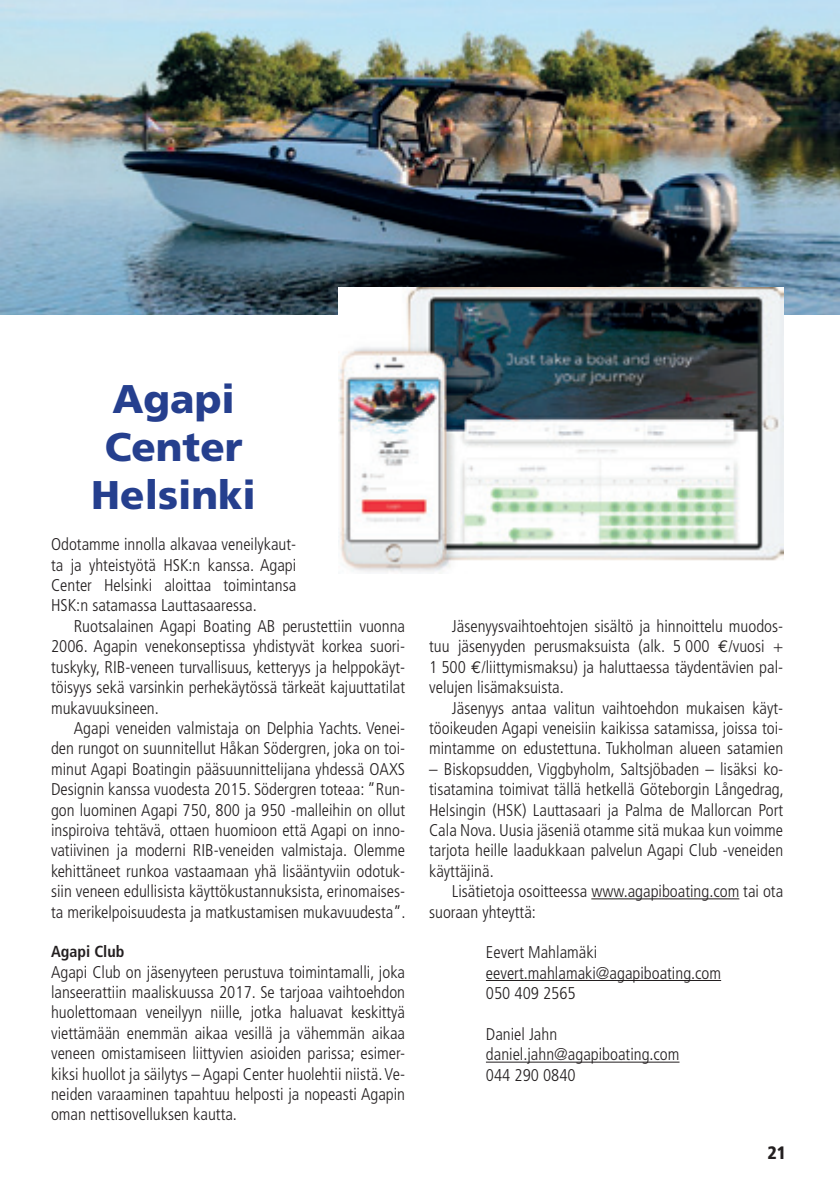
<style>
.page{position:relative;width:840px;height:1191px;background:#fff}
.page>*{position:absolute;margin:0;border:0;box-sizing:border-box;transform-origin:0 0}
.t1{font:900 40px/48px "Frutiger";color:#253f8e;text-align:center}
.t2{font:900 condensed 18px "Frutiger";color:#231f20}
.t3{font:300 condensed 17px/20.4px "Frutiger";color:#231f20;text-align:justify}
.t4{font:700 condensed 16px "Frutiger";color:#231f20}
.s1{font-family:"Euro Mono Std";font-weight:400;font-stretch:normal}
</style>
<div class="page">
<hr style="left:591px;top:898px;width:148px;height:1px;background:#231f20">
<hr style="left:485px;top:980px;width:235px;height:1px;background:#231f20">
<hr style="left:485px;top:1061px;width:194px;height:1px;background:#231f20">
<img style="left:0;top:0;width:839px;height:315px">
<img style="left:338px;top:287px;width:444px;height:286px">
<h1 class="t1" style="left:91px;top:375px;width:166px">Agapi<br>Center<br>Helsinki</h1>
<p class="t3" style="left:51px;top:534px;width:246px">Odotamme innolla alkavaa veneilykaut&shy;ta ja yhteistyötä HSK:n kanssa. Agapi Center Helsinki aloittaa toimintansa HSK:n satamassa Lauttasaaressa.</p>
<p class="t3" style="left:51px;top:616px;width:355px;text-indent:23px">Ruotsalainen Agapi Boating AB perustettiin vuonna 2006. Agapin venekonseptissa yhdistyvät korkea suori&shy;tuskyky, RIB-veneen turvallisuus, ketteryys ja helppokäyt&shy;töisyys sekä varsinkin perhekäytössä tärkeät kajuuttatilat mukavuuksineen.</p>
<p class="t3" style="left:51px;top:718px;width:356px;text-indent:23px">Agapi veneiden valmistaja on Delphia Yachts. Venei&shy;den rungot on suunnitellut Håkan Södergren, joka on toi&shy;minut Agapi Boatingin pääsuunnittelijana yhdessä OAXS Designin kanssa vuodesta 2015. Södergren toteaa: ”Run&shy;gon luominen Agapi 750, 800 ja 950 -malleihin on ollut inspiroiva tehtävä, ottaen huomioon että Agapi on inno&shy;vatiivinen ja moderni RIB-veneiden valmistaja. Olemme kehittäneet runkoa vastaamaan yhä lisääntyviin odotuk&shy;siin veneen edullisista käyttökustannuksista, erinomaises&shy;ta merikelpoisuudesta ja matkustamisen mukavuudesta”.</p>
<p class="t4" style="left:51px;top:942px;width:75px">Agapi Club</p>
<p class="t3" style="left:51px;top:961px;width:355px">Agapi Club on jäsenyyteen perustuva toimintamalli, joka lanseerattiin maaliskuussa 2017. Se tarjoaa vaihtoehdon huolettomaan veneilyyn niille, jotka haluavat keskittyä viettämään enemmän aikaa vesillä ja vähemmän aikaa veneen omistamiseen liittyvien asioiden parissa; esimer&shy;kiksi huollot ja säilytys – Agapi Center huolehtii niistä. Ve&shy;neiden varaaminen tapahtuu helposti ja nopeasti Agapin oman nettisovelluksen kautta.</p>
<p class="t3" style="left:429px;top:616px;width:355px;text-indent:23px">Jäsenyysvaihtoehtojen sisältö ja hinnoittelu muodos&shy;tuu jäsenyyden perusmaksuista (alk. 5 000 <span class="s1">€</span>/vuosi + 1 500 <span class="s1">€</span>/liittymismaksu) ja haluttaessa täydentävien pal&shy;velujen lisämaksuista.</p>
<p class="t3" style="left:429px;top:697px;width:355px;text-indent:23px">Jäsenyys antaa valitun vaihtoehdon mukaisen käyt&shy;töoikeuden Agapi veneisiin kaikissa satamissa, joissa toi&shy;mintamme on edustettuna. Tukholman alueen satamien</p>
<p class="t3" style="left:429px;top:759px;width:356px">– Biskopsudden, Viggbyholm, Saltsjöbaden – lisäksi ko&shy;tisatamina toimivat tällä hetkellä Göteborgin Långedrag, Helsingin (HSK) Lauttasaari ja Palma de Mallorcan Port Cala Nova. Uusia jäseniä otamme sitä mukaa kun voimme tarjota heille laadukkaan palvelun Agapi Club -veneiden käyttäjinä.</p>
<p class="t3" style="left:429px;top:881px;width:355px;text-indent:23px">Lisätietoja osoitteessa www.agapiboating.com tai ota suoraan yhteyttä:</p>
<p class="t3" style="left:485px;top:942px;width:236px;text-align:left">Eevert Mahlamäki eevert.mahlamaki@agapiboating.com<br>050 409 2565</p>
<p class="t3" style="left:485px;top:1024px;width:195px;text-align:left">Daniel Jahn daniel.jahn@agapiboating.com<br>044 290 0840</p>
<p class="t2" style="left:766px;top:1142px;width:20px">21</p>
</div>
